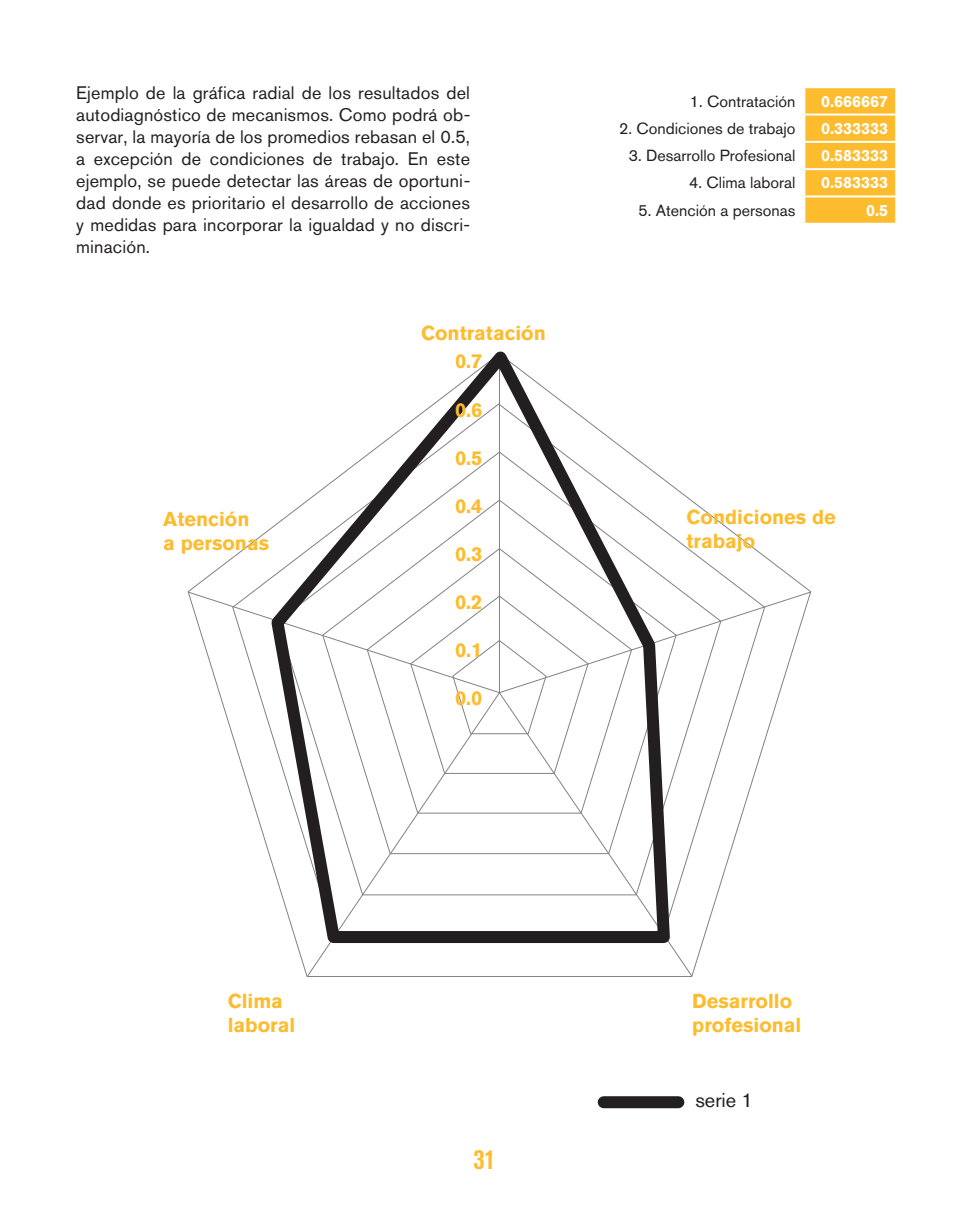
<style>
.page{position:relative;width:965px;height:1219px;background:#fff}
.page>*{position:absolute;margin:0;border:0;box-sizing:border-box;transform-origin:0 0}
.t1{font:700 condensed 28px "Akzidenz Grotesk BQ";color:#fdbb2e}
.t2{font:700 20px/24px "Akzidenz Grotesk BQ";color:#fdbb2e}
.t3{font:20px "Akzidenz Grotesk BQ";color:#231f20}
.t4{font:18px/22px "Akzidenz Grotesk BQ";letter-spacing:.01em;color:#231f20;text-align:justify}
.t5{font:16px "Akzidenz Grotesk BQ";color:#231f20}
.t6{font:700 16px "Akzidenz Grotesk BQ";color:#fff}
</style>
<div class="page">
<svg style="left:187px;top:488px;width:625px;height:489px"></svg>
<svg style="left:265px;top:351px;width:411px;height:598px"></svg>
<div style="left:604px;top:1096px;width:74px;height:12px;background:#231f20"></div>
<div style="left:805px;top:88px;width:90px;height:135px;background:#fdbb2e"></div>
<hr style="left:805px;top:113px;width:92px;height:2px;background:#fff">
<hr style="left:805px;top:141px;width:92px;height:2px;background:#fff">
<hr style="left:805px;top:168px;width:92px;height:2px;background:#fff">
<hr style="left:805px;top:195px;width:92px;height:2px;background:#fff">
<p class="t4" style="left:76px;top:82px;width:396px">Ejemplo de la gráfica radial de los resultados del autodiagnóstico de mecanismos. Como podrá ob&shy;servar, la mayoría de los promedios rebasan el 0.5, a excepción de condiciones de trabajo. En este ejemplo, se puede detectar las áreas de oportuni&shy;dad donde es prioritario el desarrollo de acciones y medidas para incorporar la igualdad y no discri&shy;minación.</p>
<p class="t2" style="left:163px;top:507px;width:107px">Atención<br>a personas</p>
<p class="t2" style="left:455px;top:319px;width:92px;line-height:28px;text-indent:-34px">Contratación<br>0.7</p>
<p class="t2" style="left:455px;top:397px;width:29px">0.6</p>
<p class="t2" style="left:455px;top:445px;width:29px">0.5</p>
<p class="t2" style="left:455px;top:493px;width:29px">0.4</p>
<p class="t2" style="left:455px;top:541px;width:29px">0.3</p>
<p class="t2" style="left:455px;top:589px;width:29px">0.2</p>
<p class="t2" style="left:455px;top:637px;width:29px">0.1</p>
<p class="t2" style="left:455px;top:685px;width:29px">0.0</p>
<p class="t5" style="left:690px;top:91px;width:107px">1. Contratación</p>
<p class="t6" style="left:821px;top:92px;width:68px">0.666667</p>
<p class="t5" style="left:619px;top:119px;width:178px">2. Condiciones de trabajo</p>
<p class="t6" style="left:821px;top:119px;width:68px">0.333333</p>
<p class="t5" style="left:629px;top:146px;width:168px">3. Desarrollo Profesional</p>
<p class="t6" style="left:821px;top:146px;width:68px">0.583333</p>
<p class="t5" style="left:689px;top:173px;width:108px">4. Clima laboral</p>
<p class="t6" style="left:821px;top:174px;width:68px">0.583333</p>
<p class="t5" style="left:638px;top:201px;width:159px">5. Atención a personas</p>
<p class="t6" style="left:866px;top:201px;width:23px">0.5</p>
<p class="t2" style="left:686px;top:505px;width:151px">Condiciones de trabajo</p>
<p class="t2" style="left:228px;top:988px;width:69px">Clima laboral</p>
<h1 class="t1" style="left:473px;top:1143px;width:24px">31</h1>
<p class="t2" style="left:692px;top:988px;width:111px">Desarrollo profesional</p>
<p class="t3" style="left:695px;top:1088px;width:59px">serie 1</p>
</div>
